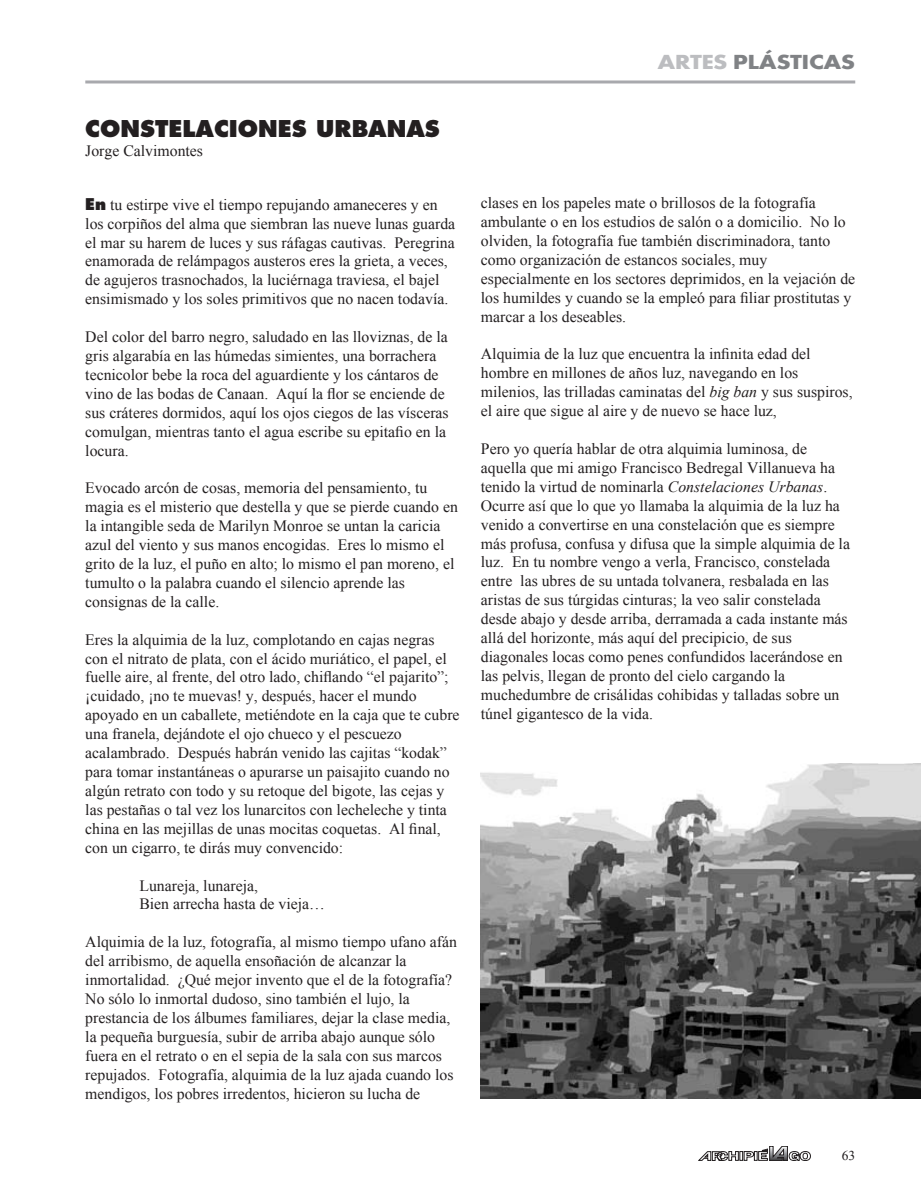
<style>
.page{position:relative;width:921px;height:1199px;background:#fff}
.page>*{position:absolute;margin:0;border:0;box-sizing:border-box;transform-origin:0 0}
.t1{font:800 22.5px "Futura";color:#231f20}
.t2{font:700 21px "Futura";letter-spacing:-.02em;color:#808285;scale:1.2 1}
.t3{font:15.75px/18.9px "Times New Roman";color:#231f20}
.t4{font:13.5px "Times New Roman";color:#231f20}
.s1{font-family:"Futura";font-weight:800}
.s2{color:#bcbdc0}
.s3{font-style:italic}
</style>
<div class="page">
<svg style="left:698px;top:1146px;width:112px;height:14px"></svg>
<hr style="left:85px;top:80px;width:769px;height:3px;background:#a8a9ad">
<img style="left:480px;top:763px;width:440px;height:335px">
<h1 class="t1" style="left:85px;top:115px;width:356px">CONSTELACIONES URBANAS</h1>
<p class="t3" style="left:85px;top:141px;width:119px">Jorge Calvimontes</p>
<p class="t3" style="left:85px;top:195px;width:371px"><span class="s1">En</span> tu estirpe vive el tiempo repujando amaneceres y en los corpiños del alma que siembran las nueve lunas guarda el mar su harem de luces y sus ráfagas cautivas. Peregrina enamorada de relámpagos austeros eres la grieta, a veces, de agujeros trasnochados, la luciérnaga traviesa, el bajel ensimismado y los soles primitivos que no nacen todavía.</p>
<p class="t3" style="left:85px;top:327px;width:365px">Del color del barro negro, saludado en las lloviznas, de la gris algarabía en las húmedas simientes, una borrachera tecnicolor bebe la roca del aguardiente y los cántaros de vino de las bodas de Canaan. Aquí la flor se enciende de sus cráteres dormidos, aquí los ojos ciegos de las vísceras comulgan, mientras tanto el agua escribe su epitafio en la locura.</p>
<p class="t3" style="left:85px;top:478px;width:374px">Evocado arcón de cosas, memoria del pensamiento, tu magia es el misterio que destella y que se pierde cuando en la intangible seda de Marilyn Monroe se untan la caricia azul del viento y sus manos encogidas. Eres lo mismo el grito de la luz, el puño en alto; lo mismo el pan moreno, el tumulto o la palabra cuando el silencio aprende las consignas de la calle.</p>
<p class="t3" style="left:85px;top:629px;width:375px">Eres la alquimia de la luz, complotando en cajas negras con el nitrato de plata, con el ácido muriático, el papel, el fuelle aire, al frente, del otro lado, chiflando “el pajarito”; ¡cuidado, ¡no te muevas! y, después, hacer el mundo apoyado en un caballete, metiéndote en la caja que te cubre una franela, dejándote el ojo chueco y el pescuezo acalambrado. Después habrán venido las cajitas “kodak” para tomar instantáneas o apurarse un paisajito cuando no algún retrato con todo y su retoque del bigote, las cejas y las pestañas o tal vez los lunarcitos con lecheleche y tinta china en las mejillas de unas mocitas coquetas. Al final, con un cigarro, te dirás muy convencido:</p>
<p class="t3" style="left:139px;top:875px;width:187px">Lunareja, lunareja,<br>Bien arrecha hasta de vieja…</p>
<p class="t3" style="left:85px;top:932px;width:373px">Alquimia de la luz, fotografía, al mismo tiempo ufano afán del arribismo, de aquella ensoñación de alcanzar la inmortalidad. ¿Qué mejor invento que el de la fotografía?<br>No sólo lo inmortal dudoso, sino también el lujo, la prestancia de los álbumes familiares, dejar la clase media, la pequeña burguesía, subir de arriba abajo aunque sólo fuera en el retrato o en el sepia de la sala con sus marcos repujados. Fotografía, alquimia de la luz ajada cuando los mendigos, los pobres irredentos, hicieron su lucha de</p>
<h2 class="t2" style="left:657px;top:49px;width:166px"><span class="s2">ARTES</span> PLÁSTICAS</h2>
<p class="t3" style="left:480px;top:193px;width:375px">clases en los papeles mate o brillosos de la fotografía ambulante o en los estudios de salón o a domicilio. No lo olviden, la fotografía fue también discriminadora, tanto como organización de estancos sociales, muy especialmente en los sectores deprimidos, en la vejación de los humildes y cuando se la empleó para filiar prostitutas y marcar a los deseables.</p>
<p class="t3" style="left:480px;top:344px;width:373px">Alquimia de la luz que encuentra la infinita edad del hombre en millones de años luz, navegando en los milenios, las trilladas caminatas del <span class="s3">big ban</span> y sus suspiros, el aire que sigue al aire y de nuevo se hace luz,</p>
<p class="t3" style="left:480px;top:439px;width:370px">Pero yo quería hablar de otra alquimia luminosa, de aquella que mi amigo Francisco Bedregal Villanueva ha tenido la virtud de nominarla <span class="s3">Constelaciones Urbanas</span>.<br>Ocurre así que lo que yo llamaba la alquimia de la luz ha venido a convertirse en una constelación que es siempre más profusa, confusa y difusa que la simple alquimia de la luz. En tu nombre vengo a verla, Francisco, constelada entre las ubres de su untada tolvanera, resbalada en las aristas de sus túrgidas cinturas; la veo salir constelada desde abajo y desde arriba, derramada a cada instante más allá del horizonte, más aquí del precipicio, de sus diagonales locas como penes confundidos lacerándose en las pelvis, llegan de pronto del cielo cargando la muchedumbre de crisálidas cohibidas y talladas sobre un túnel gigantesco de la vida.</p>
<p class="t4" style="left:841px;top:1145px;width:15px">63</p>
</div>
